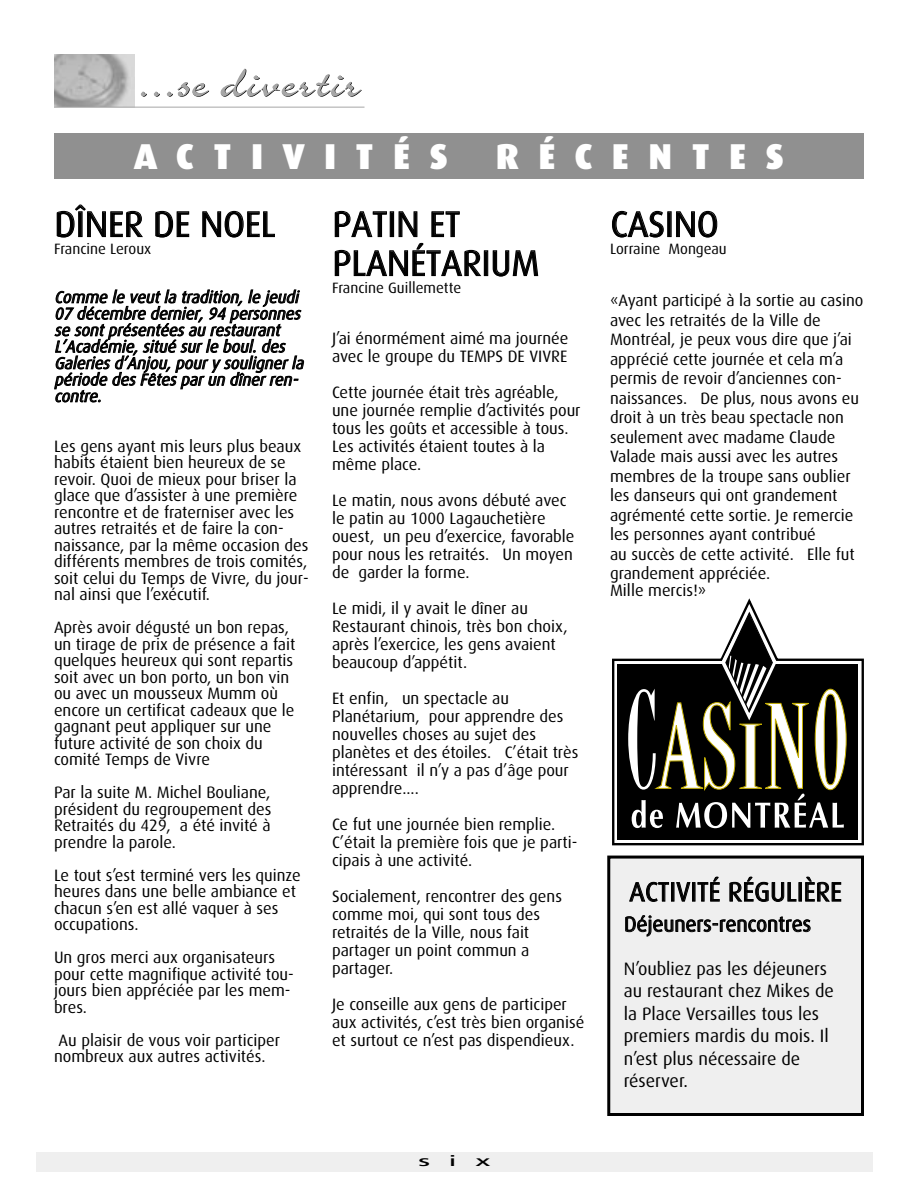
<style>
.page{position:relative;width:918px;height:1188px;background:#fff}
.page>*{position:absolute;margin:0;border:0;box-sizing:border-box;transform-origin:0 0}
.t1{font:54px "Charme";color:#000}
.t2{font:36px/39px "Dax";letter-spacing:-.005em;color:#000}
.t3{font:900 36px "Dax";letter-spacing:.54em;color:#fff}
.t4{font:27px "Dax";color:#000}
.t5{font:21px "Dax";color:#000}
.t6{font:18px/22.5px "Dax";color:#000}
.t7{font:16.5px/16.5px "Dax";color:#000}
.t8{font:italic 16.5px/16.5px "Dax";color:#000}
.t9{font:15px "Dax";color:#000}
.t10{font:15px "Frutiger";color:#000;scale:2 1}
</style>
<div class="page">
<div style="left:36px;top:1152px;width:837px;height:20px;background:#efefef"></div>
<div style="left:54px;top:133px;width:810px;height:46px;background:#909090"></div>
<div style="left:609px;top:857px;width:253px;height:257px;background:#efefef"></div>
<div style="left:607px;top:856px;width:257px;height:260px;border:3px solid #000"></div>
<svg style="left:612px;top:598px;width:252px;height:247px"></svg>
<div style="left:618px;top:664px;width:240px;height:176px;background:#000"></div>
<svg style="left:628px;top:605px;width:219px;height:223px"></svg>
<img style="left:54px;top:54px;width:81px;height:53px">
<hr style="left:54px;top:107px;width:310px;height:1px;background:#a6a6a6">
<h1 class="t1" style="left:139px;top:46px;width:225px">...se divertir</h1>
<h2 class="t3" style="left:134px;top:139px;width:315px">ACTIVITÉS</h2>
<h2 class="t3" style="left:496px;top:139px;width:289px">RÉCENTES</h2>
<h2 class="t2" style="left:55px;top:206px;width:223px">DÎNER DE NOEL</h2>
<p class="t9" style="left:54px;top:241px;width:99px">Francine Leroux</p>
<p class="t8" style="left:54px;top:290px;width:254px">Comme le veutla tradition,le jeudi<br>07 décembre dernier,94 personnes se sontprésentéesau restaurant<br>L’Académie,situé surle boul.des<br>Galeriesd’Anjou,poury soulignerla période desFêtesparun dînerren&shy;contre.</p>
<p class="t7" style="left:54px;top:438px;width:256px">Les gens ayant mis leurs plus beaux habits étaient bien heureux de se revoir. Quoi de mieux pour briser la glace que d’assister à une première rencontre et de fraterniser avec les autres retraités et de faire la con&shy;naissance, par la même occasion des différents membres de trois comités, soit celui du Temps de Vivre, du jour&shy;nal ainsi que l’exécutif.</p>
<p class="t7" style="left:54px;top:620px;width:243px">Après avoir dégusté un bon repas, un tirage de prix de présence a fait quelques heureux qui sont repartis soit avec un bon porto, un bon vin ou avec un mousseux Mumm où encore un certificat cadeaux que le gagnant peut appliquer sur une future activité de son choix du comité Temps de Vivre</p>
<p class="t7" style="left:54px;top:785px;width:219px;text-align:justify">Par la suite M. Michel Bouliane, président du regroupement des Retraités du 429, a été invité à prendre la parole.</p>
<p class="t7" style="left:54px;top:867px;width:248px">Le tout s’est terminé vers les quinze heures dans une belle ambiance et chacun s’en est allé vaquer à ses occupations.</p>
<p class="t7" style="left:54px;top:950px;width:241px">Un gros merci aux organisateurs pour cette magnifique activité tou&shy;jours bien appréciée par les mem&shy;bres.</p>
<p class="t7" style="left:54px;top:1032px;width:228px">Au plaisir de vous voir participer nombreux aux autres activités.</p>
<h2 class="t2" style="left:333px;top:206px;width:208px">PATIN ET<br>PLANÉTARIUM</h2>
<p class="t9" style="left:332px;top:280px;width:131px">Francine Guillemette</p>
<p class="t7" style="left:332px;top:330px;width:238px;line-height:18px">J’ai énormément aimé ma journée avec le groupe du TEMPS DE VIVRE</p>
<p class="t7" style="left:332px;top:384px;width:250px;line-height:18px">Cette journée était très agréable, une journée remplie d’activités pour tous les goûts et accessible à tous.<br>Les activités étaient toutes à la même place.</p>
<p class="t7" style="left:332px;top:492px;width:244px;line-height:18px">Le matin, nous avons débuté avec le patin au 1000 Lagauchetière ouest, un peu d’exercice, favorable pour nous les retraités. Un moyen de garder la forme.</p>
<p class="t7" style="left:332px;top:600px;width:237px;line-height:18px">Le midi, il y avait le dîner au<br>Restaurant chinois, très bon choix, après l’exercice, les gens avaient beaucoup d’appétit.</p>
<p class="t7" style="left:332px;top:690px;width:248px;line-height:18px">Et enfin, un spectacle au<br>Planétarium, pour apprendre des nouvelles choses au sujet des planètes et des étoiles. C’était très intéressant il n’y a pas d’âge pour apprendre....</p>
<p class="t7" style="left:332px;top:816px;width:247px;line-height:18px">Ce fut une journée bien remplie.<br>C’était la première fois que je parti&shy;cipais à une activité.</p>
<p class="t7" style="left:332px;top:888px;width:231px;line-height:18px">Socialement, rencontrer des gens comme moi, qui sont tous des retraités de la Ville, nous fait partager un point commun a partager.</p>
<p class="t7" style="left:332px;top:996px;width:254px;line-height:18px">Je conseille aux gens de participer aux activités, c’est très bien organisé et surtout ce n’est pas dispendieux.</p>
<h2 class="t2" style="left:611px;top:206px;width:110px">CASINO</h2>
<p class="t9" style="left:610px;top:241px;width:118px">Lorraine Mongeau</p>
<p class="t7" style="left:610px;top:291px;width:255px;line-height:19.5px">«Ayant participé à la sortie au casino avec les retraités de la Ville de Montréal, je peux vous dire que j’ai apprécié cette journée et cela m’a permis de revoir d’anciennes con&shy;naissances. De plus, nous avons eu droit à un très beau spectacle non seulement avec madame Claude Valade mais aussi avec les autres membres de la troupe sans oublier les danseurs qui ont grandement agrémenté cette sortie. Je remercie les personnes ayant contribué<br>au succès de cette activité. Elle fut grandement appréciée.</p>
<p class="t7" style="left:610px;top:582px;width:98px">Mille mercis!»</p>
<h3 class="t4" style="left:629px;top:879px;width:214px">ACTIVITÉ RÉGULIÈRE</h3>
<p class="t5" style="left:624px;top:914px;width:189px">Déjeuners-rencontres</p>
<p class="t6" style="left:624px;top:958px;width:212px">N’oubliez pas les déjeuners au restaurant chez Mikes de la Place Versailles tous les premiers mardis du mois. Il n’est plus nécessaire de réserver.</p>
<p class="t10" style="left:419px;top:1155px;width:37px">six</p>
</div>
